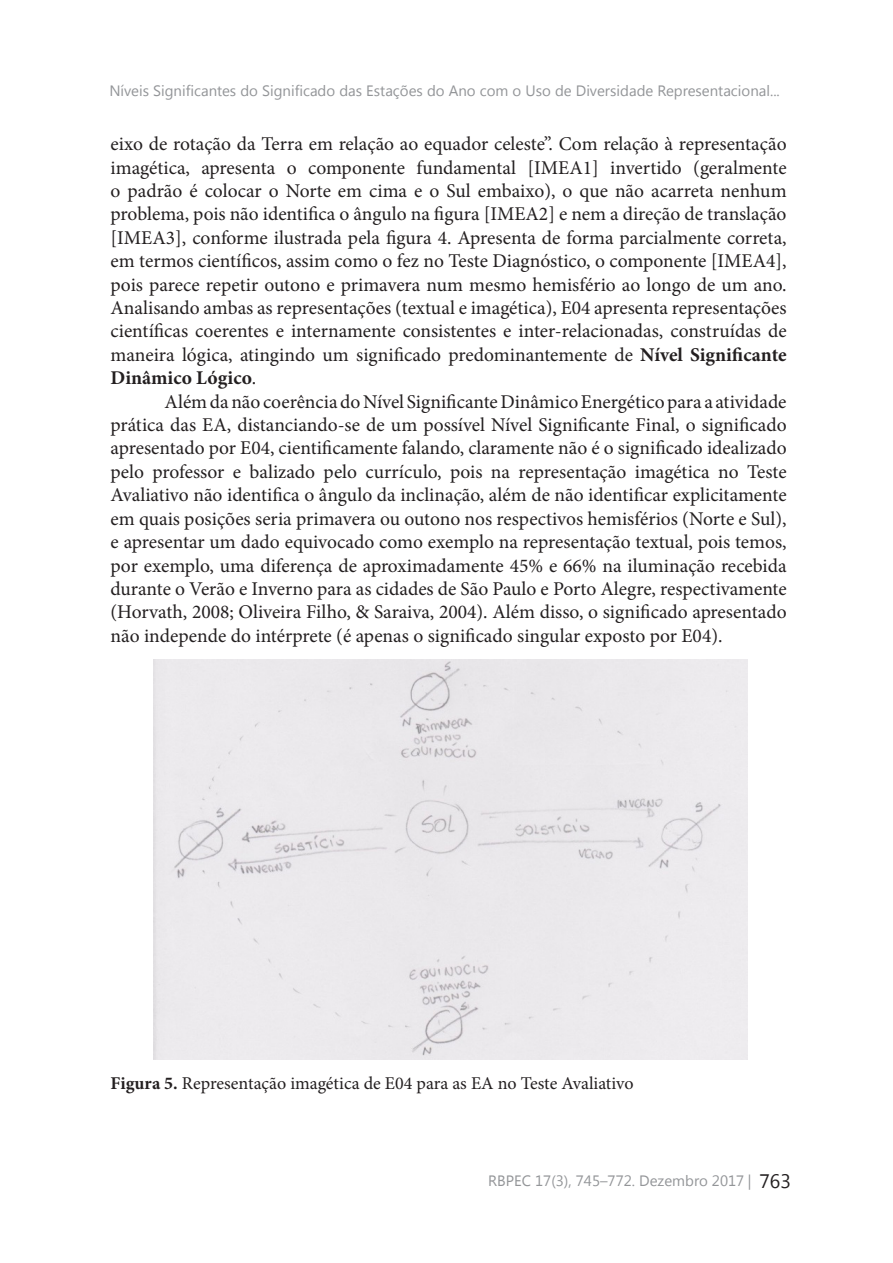
<style>
.page{position:relative;width:893px;height:1263px;background:#fff}
.page>*{position:absolute;margin:0;border:0;box-sizing:border-box;transform-origin:0 0}
.t1{font:19.5px/23.4px "Minion Pro";color:#231f20;text-align:justify}
.Título_tabelas_e_qua{font:18px "Minion Pro";color:#231f20}
.t2{font:15px "Segoe UI";color:#939598}
.s1{font-weight:700}
.s2{font-size:19.5px;color:#231f20}
</style>
<div class="page">
<div style="left:153px;top:659px;width:594px;height:400px;background:#ebe9ec"></div>
<p class="t2" style="left:109px;top:81px;width:672px">Níveis Significantes do Significado das Estações do Ano com o Uso de Diversidade Representacional...</p>
<p class="t1" style="left:111px;top:132px;width:678px">eixo de rotação da Terra em relação ao equador celeste”. Com relação à representação imagética, apresenta o componente fundamental [IMEA1] invertido (geralmente o padrão é colocar o Norte em cima e o Sul embaixo), o que não acarreta nenhum problema, pois não identifica o ângulo na figura [IMEA2] e nem a direção de translação [IMEA3], conforme ilustrada pela figura 4. Apresenta de forma parcialmente correta, em termos científicos, assim como o fez no Teste Diagnóstico, o componente [IMEA4], pois parece repetir outono e primavera num mesmo hemisfério ao longo de um ano.<br>Analisando ambas as representações (textual e imagética), E04 apresenta representações científicas coerentes e internamente consistentes e inter-relacionadas, construídas de maneira lógica, atingindo um significado predominantemente de <span class="s1">Nível Significante Dinâmico Lógico</span>.</p>
<p class="t1" style="left:111px;top:390px;width:678px;text-indent:54px">Além da não coerência do Nível Significante Dinâmico Energético para a atividade prática das EA, distanciando-se de um possível Nível Significante Final, o significado apresentado por E04, cientificamente falando, claramente não é o significado idealizado pelo professor e balizado pelo currículo, pois na representação imagética no Teste Avaliativo não identifica o ângulo da inclinação, além de não identificar explicitamente em quais posições seria primavera ou outono nos respectivos hemisférios (Norte e Sul), e apresentar um dado equivocado como exemplo na representação textual, pois temos, por exemplo, uma diferença de aproximadamente 45% e 66% na iluminação recebida durante o Verão e Inverno para as cidades de São Paulo e Porto Alegre, respectivamente (Horvath, 2008; Oliveira Filho, &amp; Saraiva, 2004). Além disso, o significado apresentado não independe do intérprete (é apenas o significado singular exposto por E04).</p>
<p class="Título_tabelas_e_qua" style="left:111px;top:1072px;width:525px"><span class="s1">Figura 5.</span> Representação imagética de E04 para as EA no Teste Avaliativo</p>
<p class="t2" style="left:488px;top:1170px;width:304px">RBPEC 17(3), 745–772. Dezembro 2017 | <span class="s2">763</span></p>
</div>
